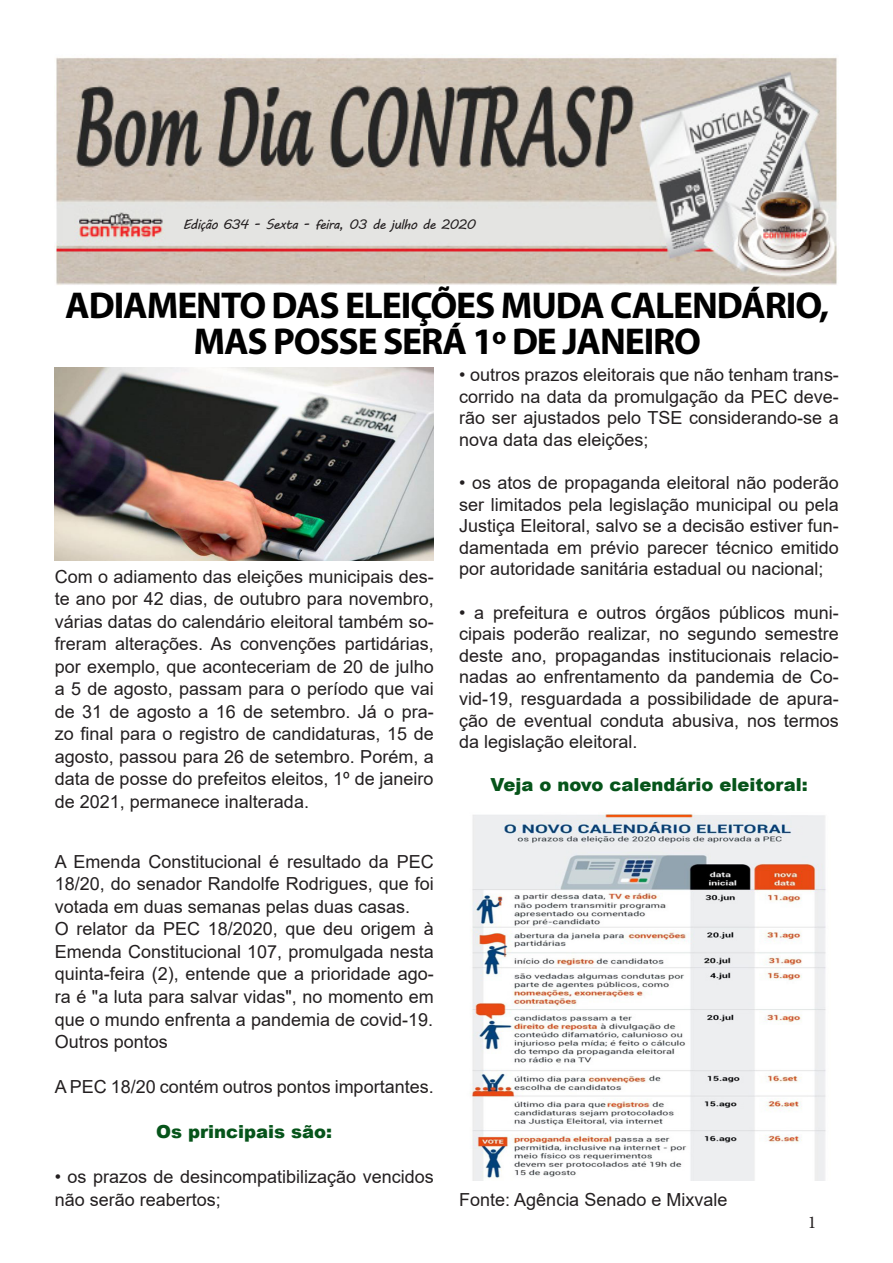
<style>
.page{position:relative;width:893px;height:1263px;background:#fff}
.page>*{position:absolute;margin:0;border:0;box-sizing:border-box;transform-origin:0 0}
.t1{font:700 37.5px/36px "Myriad Pro";letter-spacing:-.03em;color:#000;text-align:center}
.t2{font:18px/22.5px "Arial";color:#231f20;text-align:justify}
.t3{font:900 18px "Arial";color:#06541a}
.t4{font:18px "Minion Pro";color:#231f20}
.t5{font:13.5px "MV Boli";letter-spacing:-.05em;color:#231f20}
</style>
<div class="page">
<img style="left:56px;top:57px;width:781px;height:228px">
<img style="left:54px;top:368px;width:380px;height:192px">
<img style="left:470px;top:814px;width:356px;height:366px">
<p class="t5" style="left:183px;top:215px;width:295px">Edição 634 - Sexta - feira, 03 de julho de 2020</p>
<p class="t1" style="left:65px;top:286px;width:766px">ADIAMENTO DAS ELEIÇÕES MUDA CALENDÁRIO,<br>MAS POSSE SERÁ 1º DE JANEIRO</p>
<p class="t2" style="left:55px;top:565px;width:380px">Com o adiamento das eleições municipais des&shy;te ano por 42 dias, de outubro para novembro, várias datas do calendário eleitoral também so&shy;freram alterações. As convenções partidárias, por exemplo, que aconteceriam de 20 de julho a 5 de agosto, passam para o período que vai de 31 de agosto a 16 de setembro. Já o pra&shy;zo final para o registro de candidaturas, 15 de agosto, passou para 26 de setembro. Porém, a data de posse do prefeitos eleitos, 1º de janeiro de 2021, permanece inalterada.</p>
<p class="t2" style="left:55px;top:850px;width:380px">A Emenda Constitucional é resultado da PEC 18/20, do senador Randolfe Rodrigues, que foi votada em duas semanas pelas duas casas.</p>
<p class="t2" style="left:55px;top:918px;width:380px">O relator da PEC 18/2020, que deu origem à Emenda Constitucional 107, promulgada nesta quinta-feira (2), entende que a prioridade ago&shy;ra é "a luta para salvar vidas", no momento em que o mundo enfrenta a pandemia de covid-19.</p>
<p class="t2" style="left:55px;top:1030px;width:115px">Outros pontos</p>
<p class="t2" style="left:55px;top:1075px;width:380px">A PEC 18/20 contém outros pontos importantes.</p>
<p class="t3" style="left:156px;top:1118px;width:177px">Os principais são:</p>
<p class="t2" style="left:55px;top:1165px;width:380px">• os prazos de desincompatibilização vencidos não serão reabertos;</p>
<p class="t2" style="left:459px;top:364px;width:381px;line-height:21.6px">• outros prazos eleitorais que não tenham trans&shy;corrido na data da promulgação da PEC deve&shy;rão ser ajustados pelo TSE considerando-se a nova data das eleições;</p>
<p class="t2" style="left:459px;top:472px;width:381px;line-height:21.6px">• os atos de propaganda eleitoral não poderão ser limitados pela legislação municipal ou pela Justiça Eleitoral, salvo se a decisão estiver fun&shy;damentada em prévio parecer técnico emitido por autoridade sanitária estadual ou nacional;</p>
<p class="t2" style="left:459px;top:601px;width:381px;line-height:21.6px">• a prefeitura e outros órgãos públicos muni&shy;cipais poderão realizar, no segundo semestre deste ano, propagandas institucionais relacio&shy;nadas ao enfrentamento da pandemia de Co&shy;vid-19, resguardada a possibilidade de apura&shy;ção de eventual conduta abusiva, nos termos da legislação eleitoral.</p>
<p class="t3" style="left:490px;top:772px;width:319px">Veja o novo calendário eleitoral:</p>
<p class="t2" style="left:459px;top:1188px;width:270px">Fonte: Agência Senado e Mixvale</p>
<p class="t4" style="left:808px;top:1210px;width:10px">1</p>
</div>
